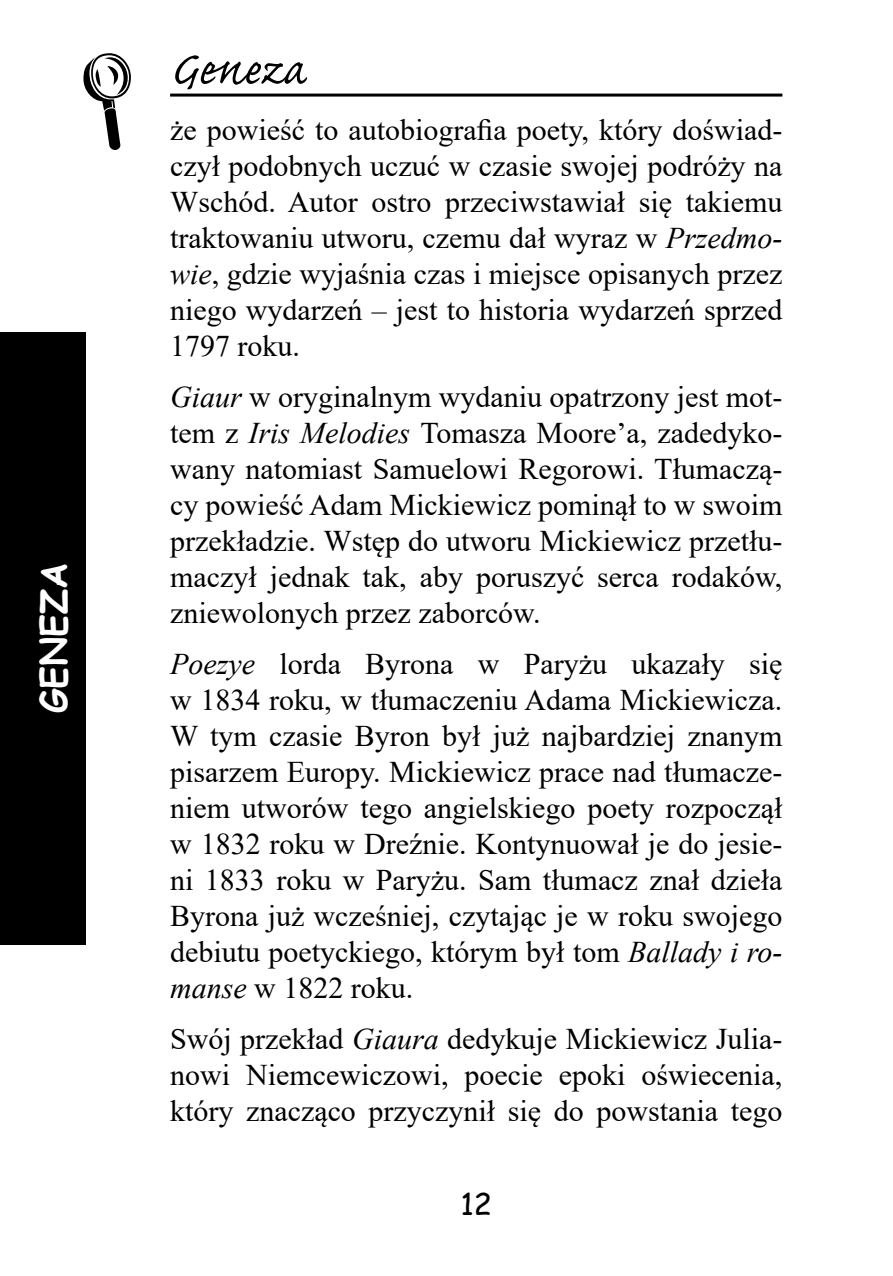
<style>
.page{position:relative;width:893px;height:1276px;background:#fff}
.page>*{position:absolute;margin:0;border:0;box-sizing:border-box;transform-origin:0 0}
.t1{font:60px "Caflisch Script Pro";color:#000}
.t2{font:700 36px "Comic Sans MS";color:#fff}
.Normalny{font:30px/36px "Times New Roman";color:#000;text-align:justify}
.t3{font:30px "Comic Sans MS";color:#000}
.s1{font-style:italic}
</style>
<div class="page">
<div style="left:0;top:332px;width:85px;height:612px;background:#000"></div>
<hr style="left:170px;top:94px;width:612px;height:3px;background:#000">
<svg style="left:83px;top:53px;width:48px;height:97px"></svg>
<p class="t2" style="left:27px;top:713px;width:152px;rotate:-90deg">GENEZA</p>
<h1 class="t1" style="left:170px;top:38px;width:137px">Geneza</h1>
<p class="Normalny" style="left:170px;top:111px;width:614px">że powieść to autobiografia poety, który doświad&shy;czył podobnych uczuć w czasie swojej podróży na Wschód. Autor ostro przeciwstawiał się takiemu traktowaniu utworu, czemu dał wyraz w <span class="s1">Przedmo&shy;wie</span>, gdzie wyjaśnia czas i miejsce opisanych przez niego wydarzeń – jest to historia wydarzeń sprzed 1797 roku.</p>
<p class="Normalny" style="left:170px;top:378px;width:614px"><span class="s1">Giaur</span> w oryginalnym wydaniu opatrzony jest mot&shy;tem z <span class="s1">Iris Melodies</span> Tomasza Moore’a, zadedyko&shy;wany natomiast Samuelowi Regorowi. Tłumaczą&shy;cy powieść Adam Mickiewicz pominął to w swoim przekładzie. Wstęp do utworu Mickiewicz przetłu&shy;maczył jednak tak, aby poruszyć serca rodaków, zniewolonych przez zaborców.</p>
<p class="Normalny" style="left:170px;top:645px;width:614px"><span class="s1">Poezye</span> lorda Byrona w Paryżu ukazały się w 1834 roku, w tłumaczeniu Adama Mickiewicza.<br>W tym czasie Byron był już najbardziej znanym pisarzem Europy. Mickiewicz prace nad tłumacze&shy;niem utworów tego angielskiego poety rozpoczął w 1832 roku w Dreźnie. Kontynuował je do jesie&shy;ni 1833 roku w Paryżu. Sam tłumacz znał dzieła Byrona już wcześniej, czytając je w roku swojego debiutu poetyckiego, którym był tom <span class="s1">Ballady i ro&shy;manse</span> w 1822 roku.</p>
<p class="Normalny" style="left:170px;top:1020px;width:614px">Swój przekład <span class="s1">Giaura</span> dedykuje Mickiewicz Julia&shy;nowi Niemcewiczowi, poecie epoki oświecenia, który znacząco przyczynił się do powstania tego</p>
<p class="t3" style="left:460px;top:1181px;width:33px">12</p>
</div>
